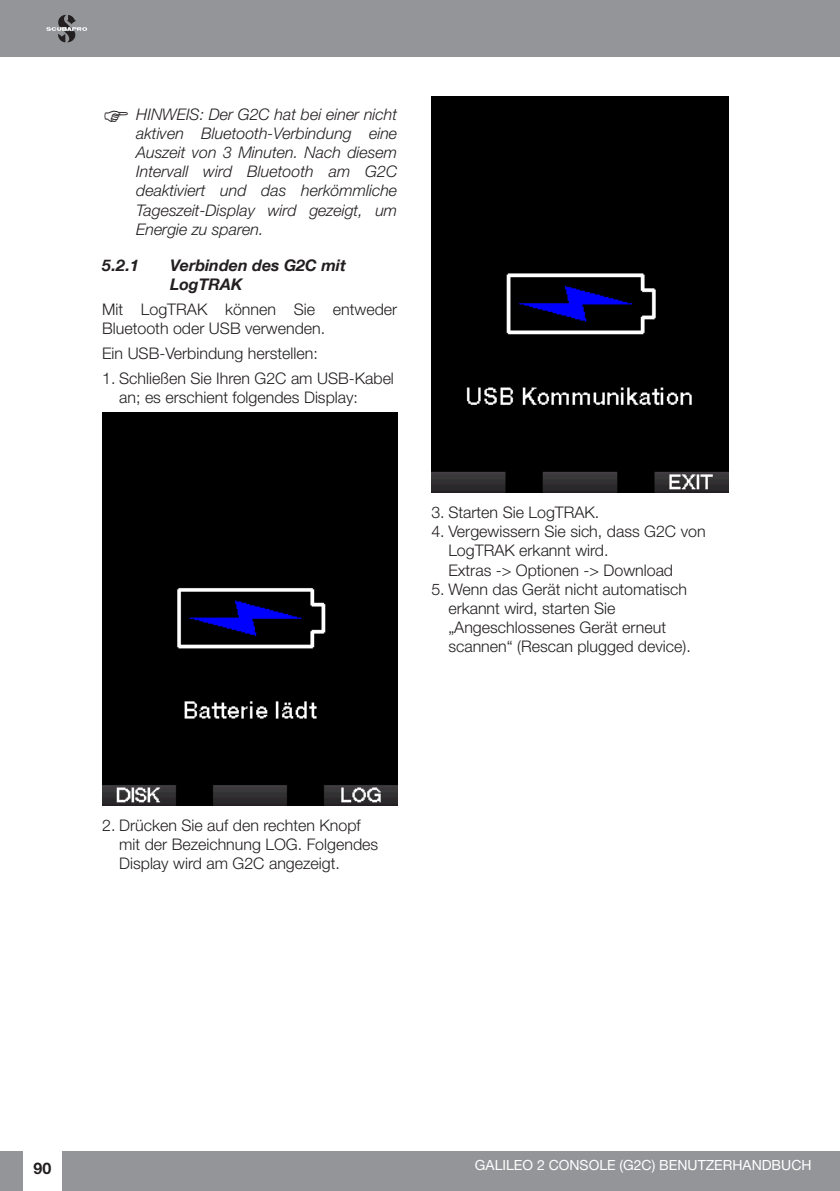
<style>
.page{position:relative;width:840px;height:1191px;background:#fff}
.page>*{position:absolute;margin:0;border:0;box-sizing:border-box;transform-origin:0 0}
.t1{font:300 16px/19.2px "Helvetica Neue LT Std";color:#231f20}
.t2{font:italic 300 16px/19.2px "Helvetica Neue LT Std";color:#231f20;text-align:justify}
.t3{font:italic 700 16px/19.2px "Helvetica Neue LT Com";color:#231f20}
.t4{font:700 16px "Helvetica Neue LT Std";color:#231f20}
.t5{font:14px "Helvetica Neue LT Std";color:#fff}
</style>
<div class="page">
<hr style="left:839px;top:0;width:1px;height:57px;background:#939598">
<div style="left:62px;top:1151px;width:777px;height:40px;background:#939598"></div>
<hr style="left:839px;top:1151px;width:1px;height:40px;background:#939598">
<div style="left:0;top:1151px;width:23px;height:40px;background:#939598"></div>
<div style="left:0;top:0;width:839px;height:57px;background:#939598"></div>
<svg style="left:46px;top:15px;width:41px;height:27px"></svg>
<img style="left:102px;top:412px;width:295px;height:393px">
<img style="left:431px;top:96px;width:297px;height:396px">
<p class="t2" style="left:136px;top:104px;width:262px">HINWEIS: Der G2C hat bei einer nicht aktiven Bluetooth-Verbindung eine Auszeit von 3 Minuten. Nach diesem Intervall wird Bluetooth am G2C deaktiviert und das herkömmliche Tageszeit-Display wird gezeigt, um Energie zu sparen.</p>
<p class="t3" style="left:102px;top:255px;width:38px">5.2.1</p>
<p class="t3" style="left:170px;top:255px;width:177px">Verbinden des G2C mit<br>LogTRAK</p>
<p class="t1" style="left:102px;top:299px;width:296px">Mit LogTRAK können Sie entweder<br>Bluetooth oder USB verwenden.</p>
<p class="t1" style="left:102px;top:343px;width:217px">Ein USB-Verbindung herstellen:</p>
<p class="t1" style="left:119px;top:368px;width:276px;text-indent:-17px">1. Schließen Sie Ihren G2C am USB-Kabel an; es erschient folgendes Display:</p>
<p class="t1" style="left:431px;top:502px;width:169px">3. Starten Sie LogTRAK.</p>
<p class="t1" style="left:448px;top:521px;width:258px;text-indent:-17px">4. Vergewissern Sie sich, dass G2C von<br>LogTRAK erkannt wird.<br>Extras -&gt; Optionen -&gt; Download</p>
<p class="t1" style="left:448px;top:579px;width:244px;text-indent:-17px">5. Wenn das Gerät nicht automatisch erkannt wird, starten Sie „Angeschlossenes Gerät erneut scannen“ (Rescan plugged device).</p>
<p class="t1" style="left:119px;top:815px;width:260px;text-indent:-17px">2. Drücken Sie auf den rechten Knopf mit der Bezeichnung LOG. Folgendes<br>Display wird am G2C angezeigt.</p>
<p class="t4" style="left:34px;top:1158px;width:19px">90</p>
<p class="t5" style="left:474px;top:1156px;width:338px">GALILEO 2 CONSOLE (G2C) BENUTZERHANDBUCH</p>
</div>
